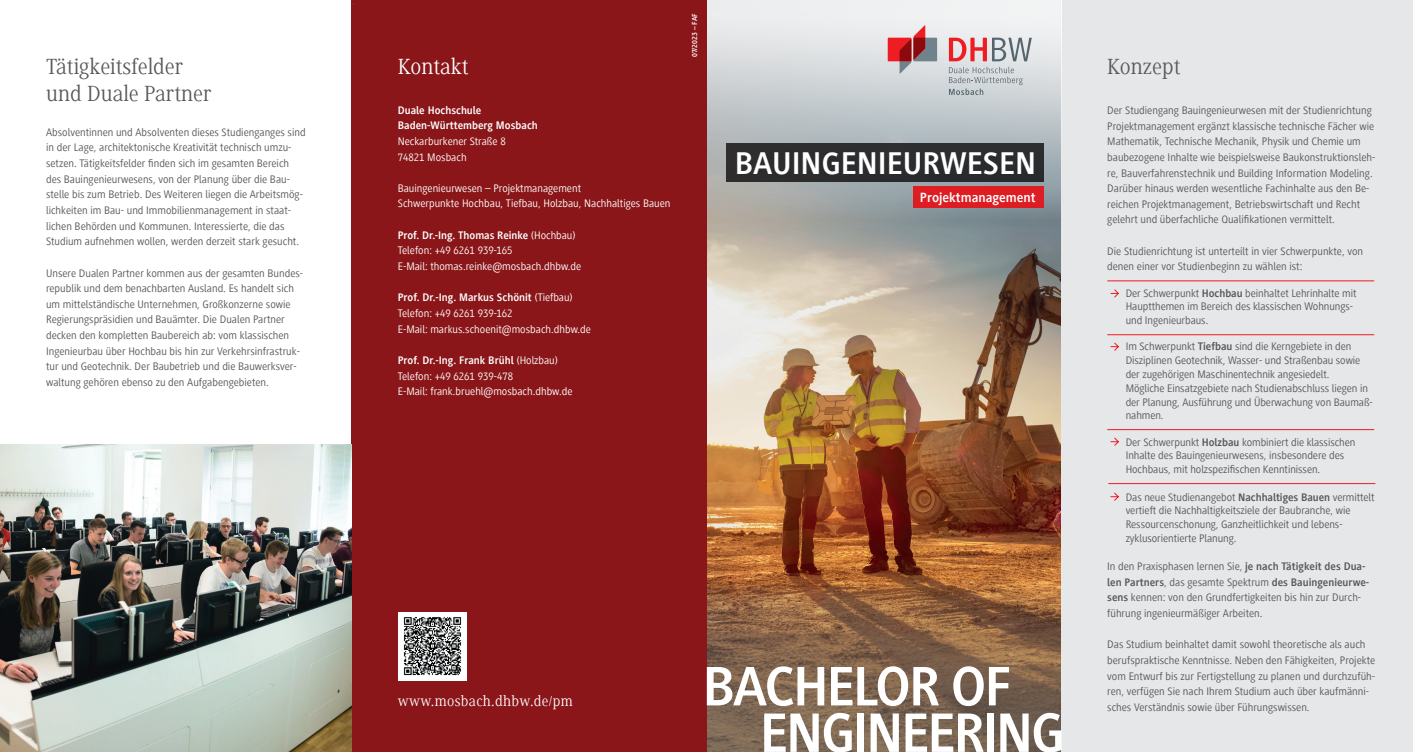
<style>
.page{position:relative;width:1414px;height:752px;background:#fff}
.page>*{position:absolute;margin:0;border:0;box-sizing:border-box;transform-origin:0 0}
.Titel_Overline{font:700 57.5px "Generis Sans Com";letter-spacing:-.04em;color:#fff}
.t1{font:700 32.25px "Generis Sans Com";color:#fff}
.Headline{font:22.5px/27px "Generis Serif Com";color:#57585a}
.Rückseite_Headline{font:22.5px "Generis Serif Com";color:#fff}
.Rückseite_Link{font:15px "Generis Serif Com";letter-spacing:.02em;color:#fff}
.t2{font:700 13.75px "Generis Sans Com";color:#fff}
.Copy{font:11.25px/15.6px "Generis Sans Com";color:#57585a}
.Rückseite_copy_weiss{font:11.25px "Generis Sans Com";color:#fff}
.Rückseite_copy_weiss_bold{font:700 11.25px "Generis Sans Com";color:#fff}
.Copy-2{font:11.25px "Generis Sans Com";color:#fff}
.Subline_über_Aufzählung{font:9.75px "Minion Pro";color:#ee1d23}
.Rückseite_Datum{font:700 7.5px "Generis Sans Com";color:#fff}
.s1{font-weight:400}
.s2{font-weight:700}
</style>
<div class="page">
<img style="left:707px;top:273px;width:354px;height:305px">
<svg style="left:707px;top:578px;width:354px;height:173px;background:#846349"></svg>
<div style="left:1061px;top:0;width:352px;height:751px;background:#e6e7e9"></div>
<div style="left:352px;top:0;width:355px;height:751px;background:#8a1619"></div>
<hr style="left:1107px;top:280px;width:267px;height:1px;background:#ee1d23">
<hr style="left:1107px;top:334px;width:267px;height:1px;background:#ee1d23">
<hr style="left:1107px;top:429px;width:267px;height:1px;background:#ee1d23">
<svg style="left:1110px;top:289px;width:9px;height:9px"></svg>
<svg style="left:1110px;top:342px;width:9px;height:9px"></svg>
<svg style="left:1110px;top:437px;width:9px;height:9px"></svg>
<svg style="left:1110px;top:492px;width:9px;height:9px"></svg>
<img style="left:707px;top:0;width:354px;height:273px">
<hr style="left:1108px;top:483px;width:267px;height:1px;background:#ee1d23">
<div style="left:888px;top:38px;width:23px;height:23px;background:#ee1d23"></div>
<svg style="left:899px;top:25px;width:38px;height:49px;background:#b68a8f"></svg>
<svg style="left:949px;top:38px;width:83px;height:23px;background:#cca0a4"></svg>
<svg style="left:949px;top:67px;width:74px;height:28px;background:#c2c8cc"></svg>
<img style="left:1px;top:444px;width:351px;height:307px">
<div style="left:398px;top:611px;width:69px;height:69px;background:#fff"></div>
<img style="left:403px;top:617px;width:58px;height:57px">
<div style="left:727px;top:143px;width:317px;height:39px;background:#2c2c2e"></div>
<div style="left:913px;top:186px;width:130px;height:21px;background:#dd1d23"></div>
<p class="Headline" style="left:46px;top:53px;width:167px">Tätigkeitsfelder und Duale Partner</p>
<p class="Copy" style="left:46px;top:124px;width:261px">Absolventinnen und Absolventen dieses Studienganges sind in der Lage, architektonische Kreativität technisch umzu&shy;setzen. Tätigkeitsfelder finden sich im gesamten Bereich des Bauingenieurwesens, von der Planung über die Bau&shy;stelle bis zum Betrieb. Des Weiteren liegen die Arbeitsmög&shy;lichkeiten im Bau- und Immobilienmanagement in staat&shy;lichen Behörden und Kommunen. Interessierte, die das Studium aufnehmen wollen, werden derzeit stark gesucht.</p>
<p class="Copy" style="left:46px;top:265px;width:259px">Unsere Dualen Partner kommen aus der gesamten Bundes&shy;republik und dem benachbarten Ausland. Es handelt sich um mittelständische Unternehmen, Großkonzerne sowie Regierungspräsidien und Bauämter. Die Dualen Partner decken den kompletten Baubereich ab: vom klassischen Ingenieurbau über Hochbau bis hin zur Verkehrsinfrastruk&shy;tur und Geotechnik. Der Baubetrieb und die Bauwerksver&shy;waltung gehören ebenso zu den Aufgabengebieten.</p>
<p class="Subline_über_Aufzählung" style="left:352px;top:-4px;width:5px">-</p>
<p class="Rückseite_Headline" style="left:398px;top:54px;width:72px">Kontakt</p>
<p class="Rückseite_copy_weiss_bold" style="left:398px;top:104px;width:85px">Duale Hochschule</p>
<p class="Rückseite_copy_weiss_bold" style="left:398px;top:119px;width:142px">Baden-Württemberg Mosbach</p>
<p class="Rückseite_copy_weiss" style="left:398px;top:135px;width:109px">Neckarburkener Straße 8</p>
<p class="Rückseite_copy_weiss" style="left:398px;top:150px;width:70px">74821 Mosbach</p>
<p class="Copy-2" style="left:398px;top:182px;width:185px">Bauingenieurwesen – Projektmanagement</p>
<p class="Copy-2" style="left:398px;top:197px;width:274px">Schwerpunkte Hochbau, Tiefbau, Holzbau, Nachhaltiges Bauen</p>
<p class="Rückseite_copy_weiss_bold" style="left:398px;top:229px;width:179px">Prof. Dr.-Ing. Thomas Reinke <span class="s1">(Hochbau)</span></p>
<p class="Rückseite_copy_weiss" style="left:398px;top:244px;width:116px">Telefon: +49 6261 939-165</p>
<p class="Rückseite_copy_weiss" style="left:398px;top:260px;width:185px">E-Mail: thomas.reinke@mosbach.dhbw.de</p>
<p class="Rückseite_copy_weiss_bold" style="left:398px;top:291px;width:177px">Prof. Dr.-Ing. Markus Schönit <span class="s1">(Tiefbau)</span></p>
<p class="Rückseite_copy_weiss" style="left:398px;top:307px;width:116px">Telefon: +49 6261 939-162</p>
<p class="Rückseite_copy_weiss" style="left:398px;top:322px;width:194px">E-Mail: markus.schoenit@mosbach.dhbw.de</p>
<p class="Rückseite_copy_weiss_bold" style="left:398px;top:354px;width:162px">Prof. Dr.-Ing. Frank Brühl <span class="s1">(Holzbau)</span></p>
<p class="Rückseite_copy_weiss" style="left:398px;top:369px;width:117px">Telefon: +49 6261 939-478</p>
<p class="Rückseite_copy_weiss" style="left:398px;top:385px;width:176px">E-Mail: frank.bruehl@mosbach.dhbw.de</p>
<p class="Rückseite_Datum" style="left:691px;top:57px;width:45px;rotate:-90deg">07/2023 – FAF</p>
<p class="t1" style="left:735px;top:146px;width:303px">BAUINGENIEURWESEN</p>
<p class="t2" style="left:920px;top:189px;width:117px">Projektmanagement</p>
<p class="Rückseite_Link" style="left:398px;top:692px;width:176px">www.mosbach.dhbw.de/pm</p>
<p class="Titel_Overline" style="left:702px;top:654px;width:310px">BACHELOR OF</p>
<p class="Titel_Overline" style="left:760px;top:701px;width:307px">ENGINEERING</p>
<p class="Headline" style="left:1107px;top:53px;width:75px">Konzept</p>
<p class="Copy" style="left:1107px;top:102px;width:270px">Der Studiengang Bauingenieurwesen mit der Studienrichtung Projektmanagement ergänzt klassische technische Fächer wie Mathematik, Technische Mechanik, Physik und Chemie um baubezogene Inhalte wie beispielsweise Baukonstruktionsleh&shy;re, Bauverfahrenstechnik und Building Information Modeling.<br>Darüber hinaus werden wesentliche Fachinhalte aus den Be&shy;reichen Projektmanagement, Betriebswirtschaft und Recht gelehrt und überfachliche Qualifikationen vermittelt.</p>
<p class="Copy" style="left:1107px;top:243px;width:257px">Die Studienrichtung ist unterteilt in vier Schwerpunkte, von denen einer vor Studienbeginn zu wählen ist:</p>
<p class="Copy" style="left:1126px;top:286px;width:232px;line-height:13.8px">Der Schwerpunkt <span class="s2">Hochbau</span> beinhaltet Lehrinhalte mit<br>Hauptthemen im Bereich des klassischen Wohnungs-</p>
<p class="Copy" style="left:1126px;top:312px;width:84px">und Ingenieurbaus.</p>
<p class="Copy" style="left:1126px;top:340px;width:236px;line-height:13.8px">Im Schwerpunkt <span class="s2">Tiefbau</span> sind die Kerngebiete in den<br>Disziplinen Geotechnik, Wasser- und Straßenbau sowie</p>
<p class="Copy" style="left:1126px;top:366px;width:205px">der zugehörigen Maschinentechnik angesiedelt.</p>
<p class="Copy" style="left:1126px;top:381px;width:249px;line-height:13.8px">Mögliche Einsatzgebiete nach Studienabschluss liegen in der Planung, Ausführung und Überwachung von Baumaß&shy;nahmen.</p>
<p class="Copy" style="left:1126px;top:435px;width:231px;line-height:13.8px">Der Schwerpunkt <span class="s2">Holzbau</span> kombiniert die klassischen<br>Inhalte des Bauingenieurwesens, insbesondere des<br>Hochbaus, mit holzspezifischen Kenntinissen.</p>
<p class="Copy" style="left:1126px;top:490px;width:250px;line-height:13.8px">Das neue Studienangebot <span class="s2">Nachhaltiges Bauen</span> vermittelt vertieft die Nachhaltigkeitsziele der Baubranche, wie Ressourcenschonung, Ganzheitlichkeit und lebens&shy;zyklusorientierte Planung.</p>
<p class="Copy" style="left:1107px;top:558px;width:263px">In den Praxisphasen lernen Sie, <span class="s2">je nach Tätigkeit des Dua&shy;len Partners</span>, das gesamte Spektrum <span class="s2">des Bauingenieurwe&shy;sens</span> kennen: von den Grundfertigkeiten bis hin zur Durch&shy;führung ingenieurmäßiger Arbeiten.</p>
<p class="Copy" style="left:1107px;top:636px;width:269px">Das Studium beinhaltet damit sowohl theoretische als auch berufspraktische Kenntnisse. Neben den Fähigkeiten, Projekte vom Entwurf bis zur Fertigstellung zu planen und durchzufüh&shy;ren, verfügen Sie nach Ihrem Studium auch über kaufmänni&shy;sches Verständnis sowie über Führungswissen.</p>
</div>
